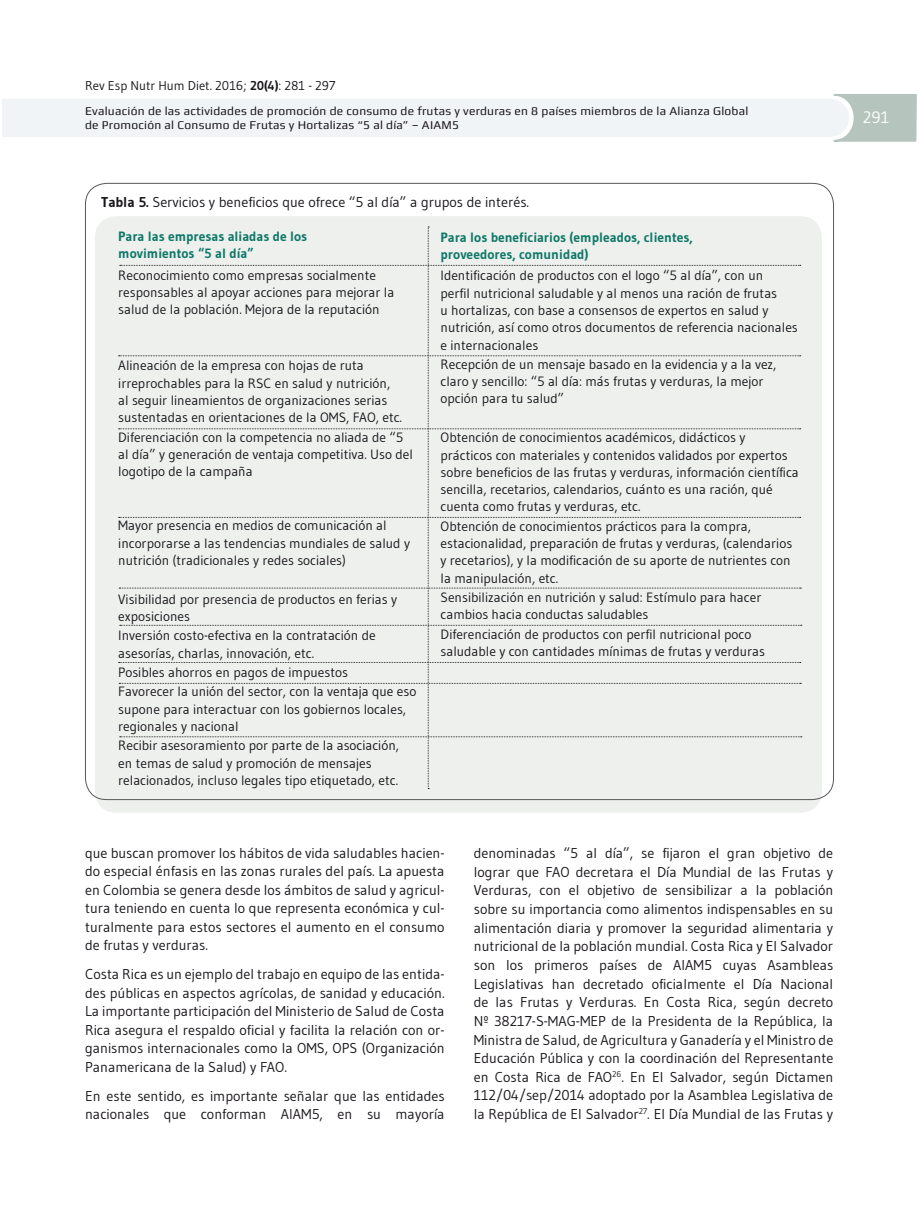
<style>
.page{position:relative;width:919px;height:1217px;background:#fff}
.page>*{position:absolute;margin:0;border:0;box-sizing:border-box;transform-origin:0 0}
.t1{font:16.5px "Gudea";color:#fff}
.t2{font:14.25px/18.6px "Gudea";color:#1a171c;text-align:justify}
.t3{font:13.5px/17.2px "Gudea";color:#1a171c}
.t4{font:700 13.5px/17.2px "Gudea";color:#0f7868}
.t5{font:12.75px "Gudea";color:#1a171c}
.t6{font:12px/14.4px "Play";letter-spacing:.02em;color:#1a171c}
.s1{font-weight:700}
</style>
<div class="page">
<svg style="left:2px;top:94px;width:915px;height:48px"></svg>
<div style="left:95px;top:216px;width:726px;height:596px;background:#eef0ee;border-radius:21px"></div>
<svg style="left:119px;top:226px;width:682px;height:563px"></svg>
<p class="t5" style="left:85px;top:78px;width:252px">Rev Esp Nutr Hum Diet. 2016; <span class="s1">20(4)</span>: 281 - 297</p>
<p class="t6" style="left:85px;top:103px;width:664px">Evaluación de las actividades de promoción de consumo de frutas y verduras en 8 países miembros de la Alianza Global de Promoción al Consumo de Frutas y Hortalizas “5 al día” – AIAM5</p>
<p class="t2" style="left:101px;top:192px;width:429px"><span class="s1">Tabla 5.</span> Servicios y beneficios que ofrece “5 al día” a grupos de interés.</p>
<p class="t4" style="left:118px;top:228px;width:190px">Para las empresas aliadas de los movimientos “5 al día”</p>
<p class="t3" style="left:118px;top:266px;width:278px">Reconocimiento como empresas socialmente responsables al apoyar acciones para mejorar la salud de la población. Mejora de la reputación</p>
<p class="t4" style="left:440px;top:228px;width:254px">Para los beneficiarios (empleados, clientes, proveedores, comunidad)</p>
<p class="t3" style="left:440px;top:267px;width:359px">Identificación de productos con el logo “5 al día”, con un<br>perfil nutricional saludable y al menos una ración de frutas<br>u hortalizas, con base a consensos de expertos en salud y nutrición, así como otros documentos de referencia nacionales e internacionales</p>
<p class="t3" style="left:440px;top:355px;width:337px">Recepción de un mensaje basado en la evidencia y a la vez, claro y sencillo: “5 al día: más frutas y verduras, la mejor opción para tu salud”</p>
<p class="t3" style="left:440px;top:428px;width:360px">Obtención de conocimientos académicos, didácticos y prácticos con materiales y contenidos validados por expertos sobre beneficios de las frutas y verduras, información científica sencilla, recetarios, calendarios, cuánto es una ración, qué cuenta como frutas y verduras, etc.</p>
<p class="t3" style="left:440px;top:517px;width:353px">Obtención de conocimientos prácticos para la compra, estacionalidad, preparación de frutas y verduras, (calendarios y recetarios), y la modificación de su aporte de nutrientes con la manipulación, etc.</p>
<p class="t3" style="left:440px;top:588px;width:322px">Sensibilización en nutrición y salud: Estímulo para hacer cambios hacia conductas saludables</p>
<p class="t3" style="left:440px;top:624px;width:326px">Diferenciación de productos con perfil nutricional poco saludable y con cantidades mínimas de frutas y verduras</p>
<p class="t3" style="left:118px;top:356px;width:285px">Alineación de la empresa con hojas de ruta irreprochables para la RSC en salud y nutrición, al seguir lineamientos de organizaciones serias sustentadas en orientaciones de la OMS, FAO, etc.</p>
<p class="t3" style="left:118px;top:428px;width:296px">Diferenciación con la competencia no aliada de “5 al día” y generación de ventaja competitiva. Uso del logotipo de la campaña</p>
<p class="t3" style="left:118px;top:517px;width:293px">Mayor presencia en medios de comunicación al incorporarse a las tendencias mundiales de salud y nutrición (tradicionales y redes sociales)</p>
<p class="t3" style="left:118px;top:590px;width:280px">Visibilidad por presencia de productos en ferias y exposiciones</p>
<p class="t3" style="left:118px;top:626px;width:259px">Inversión costo-efectiva en la contratación de asesorías, charlas, innovación, etc.</p>
<p class="t3" style="left:118px;top:662px;width:299px;line-height:19.4px">Posibles ahorros en pagos de impuestos<br>Favorecer la unión del sector, con la ventaja que eso</p>
<p class="t3" style="left:118px;top:700px;width:289px">supone para interactuar con los gobiernos locales, regionales y nacional</p>
<p class="t3" style="left:118px;top:736px;width:282px">Recibir asesoramiento por parte de la asociación, en temas de salud y promoción de mensajes relacionados, incluso legales tipo etiquetado, etc.</p>
<p class="t2" style="left:85px;top:843px;width:361px">que buscan promover los hábitos de vida saludables hacien&shy;do especial énfasis en las zonas rurales del país. La apuesta en Colombia se genera desde los ámbitos de salud y agricul&shy;tura teniendo en cuenta lo que representa económica y cul&shy;turalmente para estos sectores el aumento en el consumo de frutas y verduras.</p>
<p class="t2" style="left:85px;top:964px;width:361px">Costa Rica es un ejemplo del trabajo en equipo de las entida&shy;des públicas en aspectos agrícolas, de sanidad y educación.<br>La importante participación del Ministerio de Salud de Costa Rica asegura el respaldo oficial y facilita la relación con or&shy;ganismos internacionales como la OMS, OPS (Organización Panamericana de la Salud) y FAO.</p>
<p class="t2" style="left:85px;top:1085px;width:361px">En este sentido, es importante señalar que las entidades nacionales que conforman AIAM5, en su mayoría</p>
<p class="t2" style="left:473px;top:843px;width:361px">denominadas “5 al día”, se fijaron el gran objetivo de lograr que FAO decretara el Día Mundial de las Frutas y Verduras, con el objetivo de sensibilizar a la población sobre su importancia como alimentos indispensables en su alimentación diaria y promover la seguridad alimentaria y nutricional de la población mundial. Costa Rica y El Salvador son los primeros países de AIAM5 cuyas Asambleas Legislativas han decretado oficialmente el Día Nacional de las Frutas y Verduras. En Costa Rica, según decreto Nº 38217-S-MAG-MEP de la Presidenta de la República, la Ministra de Salud, de Agricultura y Ganadería y el Ministro de Educación Pública y con la coordinación del Representante en Costa Rica de FAO<sup>26</sup>. En El Salvador, según Dictamen 112/04/sep/2014 adoptado por la Asamblea Legislativa de la República de El Salvador<sup>27</sup>. El Día Mundial de las Frutas y</p>
<p class="t1" style="left:862px;top:107px;width:28px">291</p>
</div>
